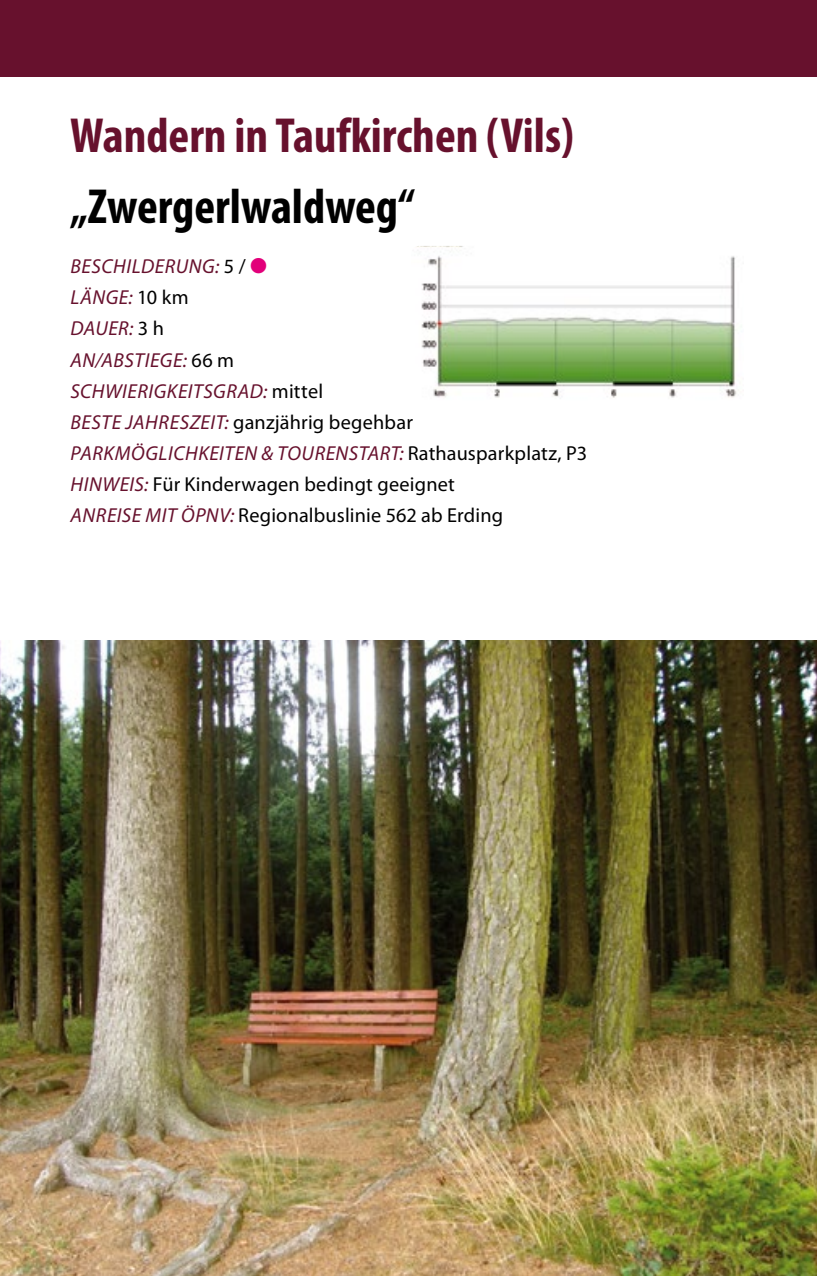
<style>
.page{position:relative;width:817px;height:1276px;background:#fff}
.page>*{position:absolute;margin:0;border:0;box-sizing:border-box;transform-origin:0 0}
.t1{font:700 condensed 49.5px "Myriad Pro";color:#67112d}
.t2{font:700 condensed 49.5px "Myriad Pro";color:#000}
.t3{font:italic 20.25px/31.1px "Myriad Pro";letter-spacing:.025em;color:#67112d}
.s1{font-style:normal;color:#000}
.s2{color:#e2007a}
</style>
<div class="page">
<img style="left:417px;top:246px;width:322px;height:152px">
<div style="left:0;top:0;width:816px;height:77px;background:#67112d"></div>
<img style="left:0;top:641px;width:816px;height:635px">
<h1 class="t1" style="left:70px;top:105px;width:505px">Wandern in Taufkirchen (Vils)</h1>
<h1 class="t2" style="left:70px;top:175px;width:346px">„Zwergerlwaldweg“</h1>
<p class="t3" style="left:70px;top:250px;width:518px">BESCHILDERUNG: <span class="s1">5 /</span> <span class="s2">●<br></span>LÄNGE: <span class="s1">10 km<br></span>DAUER: <span class="s1">3 h<br></span>AN/ABSTIEGE: <span class="s1">66 m<br></span>SCHWIERIGKEITSGRAD: <span class="s1">mittel<br></span>BESTE JAHRESZEIT: <span class="s1">ganzjährig begehbar<br></span>PARKMÖGLICHKEITEN &amp; TOURENSTART: <span class="s1">Rathausparkplatz, P3<br></span>HINWEIS: <span class="s1">Für Kinderwagen bedingt geeignet<br></span>ANREISE MIT ÖPNV: <span class="s1">Regionalbuslinie 562 ab Erding</span></p>
</div>
